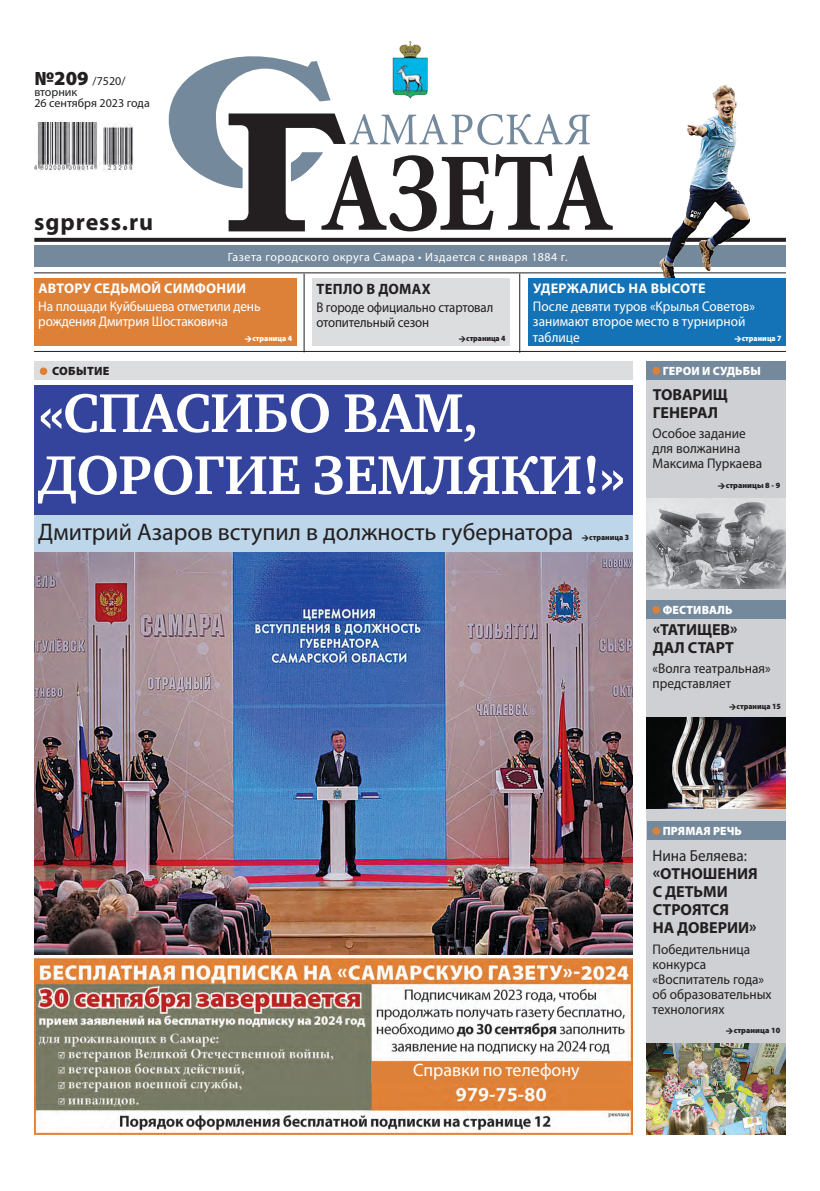
<style>
.page{position:relative;width:820px;height:1191px;background:#fff}
.page>*{position:absolute;margin:0;border:0;box-sizing:border-box;transform-origin:0 0}
.заголовок{font:700 56px/62px "Charter C";letter-spacing:-.01em;color:#fff}
.подзаголовок{font:24px "Myriad Pro";color:#231f20}
.t1{font:700 24px "Myriad Pro";letter-spacing:.04em;color:#231f20}
.ОФИЦИАЛКА_new__копия{font:18px "Myriad Pro";color:#fff}
.анонс_2_заголовок{font:700 16px/18px "Myriad Pro";color:#231f20}
.анонс_2_заголовок-2{font:700 15px "Myriad Pro";letter-spacing:.02em;color:#231f20}
.анонс_1_подзаголовок{font:14px/15.3px "Myriad Pro";letter-spacing:-.005em;color:#fff;scale:.95 1}
.анонс_1_подзаголовок-2{font:14px/15px "Myriad Pro";color:#231f20;scale:.95 1}
.анонс_2_заголовок-3{font:14px/15px "Myriad Pro";letter-spacing:-.005em;color:#231f20;scale:.95 1}
.анонс_2_заголовок-4{font:14px/15.2px "Myriad Pro";letter-spacing:-.005em;color:#231f20;scale:.92 1}
.анонс_2_заголовок-5{font:700 14px "Myriad Pro";letter-spacing:.02em;color:#fff}
.t2{font:12px "Myriad Pro";letter-spacing:.04em;color:#fff}
.t3{font:12px/11px "Myriad Pro";color:#231f20}
.рубрика_на_плашке{font:900 12px "Myriad Pro";letter-spacing:.01em;color:#fff}
.надзаголовок_01{font:900 12px "Myriad Pro";letter-spacing:.02em;color:#231f20}
.анонс_1_подзаголовок-3{font:900 8px "Myriad Pro";color:#231f20}
.анонс_1_подзаголовок-4{font:900 8px "Myriad Pro";color:#231f20;scale:.95 1}
.анонс_1_подзаголовок-5{font:900 8px "Myriad Pro";color:#fff;scale:.95 1}
.анонс_2_заголовок-6{font:900 8px "Myriad Pro";letter-spacing:-.01em;color:#231f20;scale:.95 1}
.s1{font-weight:900;font-size:20px}
.s2{font-weight:400}
</style>
<div class="page">
<div style="left:34px;top:246px;width:751px;height:21px;background:#75899d"></div>
<div style="left:646px;top:361px;width:139px;height:773px;background:#ced0d3"></div>
<div style="left:646px;top:821px;width:139px;height:18px;background:#75899d"></div>
<div style="left:652px;top:827px;width:7px;height:7px;background:#de8138;border-radius:50%"></div>
<hr style="left:34px;top:351px;width:751px;height:1px;background:#231f20">
<div style="left:312px;top:278px;width:197px;height:68px;background:#dcdddf"></div>
<div style="left:34px;top:361px;width:598px;height:19px;background:#dcdddf"></div>
<div style="left:40px;top:367px;width:7px;height:8px;background:#de8138;border-radius:50%"></div>
<hr style="left:303px;top:274px;width:1px;height:78px;background:#231f20">
<hr style="left:519px;top:274px;width:1px;height:79px;background:#231f20">
<svg style="left:34px;top:238px;width:751px;height:4px;background:#2c2829"></svg>
<img style="left:34px;top:122px;width:100px;height:49px">
<svg style="left:169px;top:41px;width:443px;height:190px"></svg>
<img style="left:34px;top:552px;width:598px;height:402px">
<div style="left:646px;top:600px;width:139px;height:18px;background:#75899d"></div>
<div style="left:652px;top:606px;width:7px;height:7px;background:#de8138;border-radius:50%"></div>
<div style="left:646px;top:361px;width:139px;height:18px;background:#75899d"></div>
<div style="left:652px;top:367px;width:7px;height:7px;background:#de8138;border-radius:50%"></div>
<div style="left:34px;top:385px;width:598px;height:130px;background:#34449c"></div>
<div style="left:34px;top:515px;width:598px;height:37px;background:#bdd6ea"></div>
<hr style="left:34px;top:272px;width:751px;height:1px;background:#231f20">
<img style="left:631px;top:84px;width:135px;height:194px">
<div style="left:528px;top:278px;width:257px;height:68px;background:#1373b6"></div>
<div style="left:34px;top:278px;width:262px;height:68px;background:#de8138"></div>
<img style="left:646px;top:498px;width:139px;height:91px">
<img style="left:646px;top:717px;width:139px;height:91px">
<img style="left:646px;top:1043px;width:139px;height:91px">
<img style="left:34px;top:956px;width:598px;height:178px">
<div style="left:371px;top:1062px;width:250px;height:21px;background:#de8138"></div>
<p class="t3" style="left:34px;top:75px;width:117px"><span class="s1">№209</span> /7520/ вторник<br>26 сентября 2023 года</p>
<p class="t1" style="left:34px;top:206px;width:120px">sgpress.ru</p>
<p class="t2" style="left:228px;top:249px;width:341px">Газета городского округа Самара • Издается с января 1884 г.</p>
<p class="анонс_2_заголовок-5" style="left:38px;top:279px;width:209px">АВТОРУ СЕДЬМОЙ СИМФОНИИ</p>
<p class="анонс_1_подзаголовок" style="left:38px;top:298px;width:235px">На площади Куйбышева отметили день рождения Дмитрия Шостаковича</p>
<p class="анонс_1_подзаголовок-5" style="left:252px;top:333px;width:43px">страница 4</p>
<p class="анонс_2_заголовок-2" style="left:316px;top:279px;width:116px">ТЕПЛО В ДОМАХ</p>
<p class="анонс_2_заголовок-4" style="left:316px;top:299px;width:194px">В городе официально стартовал отопительный сезон</p>
<p class="анонс_2_заголовок-6" style="left:466px;top:333px;width:43px">страница 4</p>
<p class="анонс_2_заголовок-5" style="left:533px;top:279px;width:174px">УДЕРЖАЛИСЬ НА ВЫСОТЕ</p>
<p class="анонс_1_подзаголовок" style="left:532px;top:298px;width:235px">После девяти туров «Крылья Советов» занимают второе место в турнирной таблице</p>
<p class="анонс_1_подзаголовок-5" style="left:741px;top:333px;width:43px">страница 7</p>
<p class="надзаголовок_01" style="left:52px;top:364px;width:59px">СОБЫТИЕ</p>
<p class="заголовок" style="left:38px;top:383px;width:588px">«СПАСИБО ВАМ,<br>ДОРОГИЕ ЗЕМЛЯКИ!»</p>
<p class="подзаголовок" style="left:38px;top:517px;width:536px">Дмитрий Азаров вступил в должность губернатора</p>
<p class="анонс_1_подзаголовок-4" style="left:589px;top:532px;width:43px">страница 3</p>
<p class="рубрика_на_плашке" style="left:662px;top:364px;width:100px">ГЕРОИ И СУДЬБЫ</p>
<p class="анонс_2_заголовок" style="left:652px;top:385px;width:77px">ТОВАРИЩ<br>ГЕНЕРАЛ</p>
<p class="анонс_1_подзаголовок-2" style="left:652px;top:426px;width:117px">Особое задание для волжанина<br>Максима Пуркаева</p>
<p class="анонс_1_подзаголовок-3" style="left:725px;top:481px;width:56px">страницы 8 - 9</p>
<p class="рубрика_на_плашке" style="left:662px;top:603px;width:71px">ФЕСТИВАЛЬ</p>
<p class="анонс_2_заголовок" style="left:652px;top:620px;width:86px">«ТАТИЩЕВ»<br>ДАЛ СТАРТ</p>
<p class="анонс_1_подзаголовок-2" style="left:652px;top:661px;width:126px">«Волга театральная» представляет</p>
<p class="анонс_1_подзаголовок-4" style="left:736px;top:701px;width:48px">страница 15</p>
<p class="ОФИЦИАЛКА_new__копия" style="left:413px;top:1058px;width:168px">Справки по телефону</p>
<p class="рубрика_на_плашке" style="left:662px;top:824px;width:81px">ПРЯМАЯ РЕЧЬ</p>
<p class="анонс_2_заголовок" style="left:652px;top:846px;width:107px"><span class="s2">Нина Беляева: </span>«ОТНОШЕНИЯ<br>С ДЕТЬМИ<br>СТРОЯТСЯ<br>НА ДОВЕРИИ»</p>
<p class="анонс_2_заголовок-3" style="left:652px;top:941px;width:127px">Победительница конкурса «Воспитатель года» об образовательных технологиях</p>
<p class="анонс_1_подзаголовок-3" style="left:733px;top:1026px;width:48px">страница 10</p>
</div>
